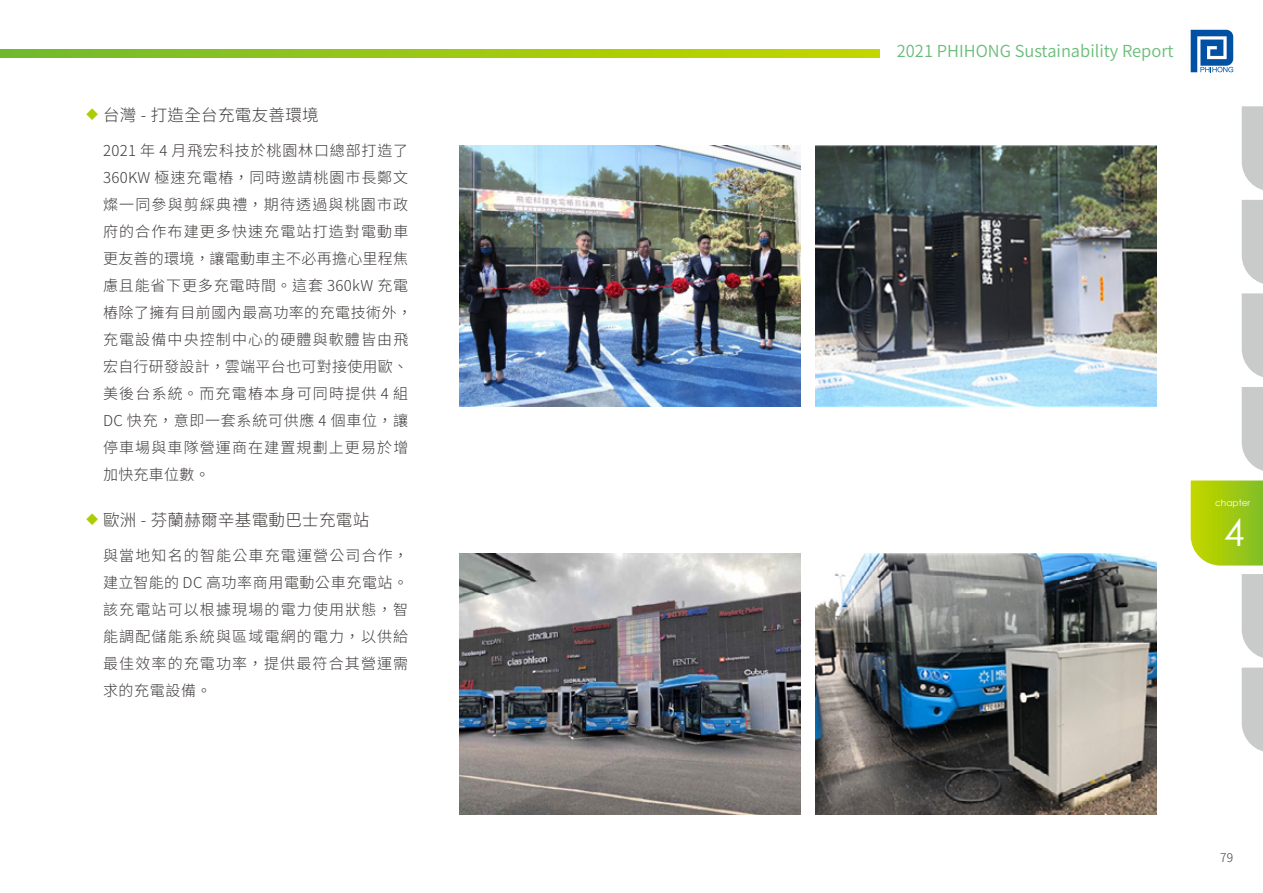
<style>
.page{position:relative;width:1263px;height:893px;background:#fff}
.page>*{position:absolute;margin:0;border:0;box-sizing:border-box;transform-origin:0 0}
.t1{font:37.5px "Century Gothic";color:#fff}
.t2{font:300 16.5px "Noto Sans CJ Ktc";letter-spacing:.02em;color:#3e3a39}
.t3{font:600 16.5px "Noto Sans CJ Ktc";color:#6abd79}
.t4{font:300 15px/27px "Noto Sans CJ Ktc";letter-spacing:.065em;color:#3e3a39}
.t5{font:300 12px "Noto Sans CJ Ktc";color:#3e3a39}
.t6{font:9px "Century Gothic";color:#fff}
.s1{color:#abcd03}
</style>
<div class="page">
<img style="left:459px;top:145px;width:341px;height:261px">
<img style="left:459px;top:553px;width:341px;height:261px">
<img style="left:816px;top:145px;width:341px;height:261px">
<img style="left:816px;top:553px;width:341px;height:261px">
<svg style="left:1191px;top:480px;width:72px;height:86px;background:#a6cc18"></svg>
<svg style="left:1191px;top:30px;width:42px;height:42px"></svg>
<svg style="left:0;top:49px;width:880px;height:9px;background:#9bc813"></svg>
<svg style="left:1242px;top:200px;width:21px;height:84px;background:#cdcece"></svg>
<svg style="left:1242px;top:106px;width:21px;height:84px;background:#cdcece"></svg>
<svg style="left:1242px;top:293px;width:21px;height:84px;background:#cdcece"></svg>
<svg style="left:1242px;top:387px;width:21px;height:84px;background:#cdcece"></svg>
<svg style="left:1242px;top:574px;width:21px;height:84px;background:#cdcece"></svg>
<svg style="left:1242px;top:668px;width:21px;height:84px;background:#cecfcf"></svg>
<p class="t2" style="left:85px;top:105px;width:235px"><span class="s1">◆</span> 台灣 - 打造全台充電友善環境</p>
<p class="t4" style="left:103px;top:138px;width:310px">2021 年 4 月飛宏科技於桃園林口總部打造了<br>360KW 極速充電樁，同時邀請桃園市長鄭文燦一同參與剪綵典禮，期待透過與桃園市政府的合作布建更多快速充電站打造對電動車更友善的環境，讓電動車主不必再擔心里程焦慮且能省下更多充電時間。這套 360kW 充電樁除了擁有目前國內最高功率的充電技術外，充電設備中央控制中心的硬體與軟體皆由飛宏自行研發設計，雲端平台也可對接使用歐、美後台系統。而充電樁本身可同時提供 4 組<br>DC 快充，意即一套系統可供應 4 個車位，讓停車場與車隊營運商在建置規劃上更易於增加快充車位數。</p>
<p class="t2" style="left:85px;top:510px;width:286px"><span class="s1">◆</span> 歐洲 - 芬蘭赫爾辛基電動巴士充電站</p>
<p class="t4" style="left:103px;top:542px;width:307px;text-align:justify">與當地知名的智能公車充電運營公司合作，建立智能的 DC 高功率商用電動公車充電站。該充電站可以根據現場的電力使用狀態，智能調配儲能系統與區域電網的電力，以供給最佳效率的充電功率，提供最符合其營運需求的充電設備。</p>
<p class="t3" style="left:897px;top:42px;width:278px">2021 PHIHONG Sustainability Report</p>
<p class="t6" style="left:1215px;top:496px;width:37px">chapter</p>
<h1 class="t1" style="left:1224px;top:506px;width:22px">4</h1>
<p class="t5" style="left:1220px;top:851px;width:15px">79</p>
</div>
